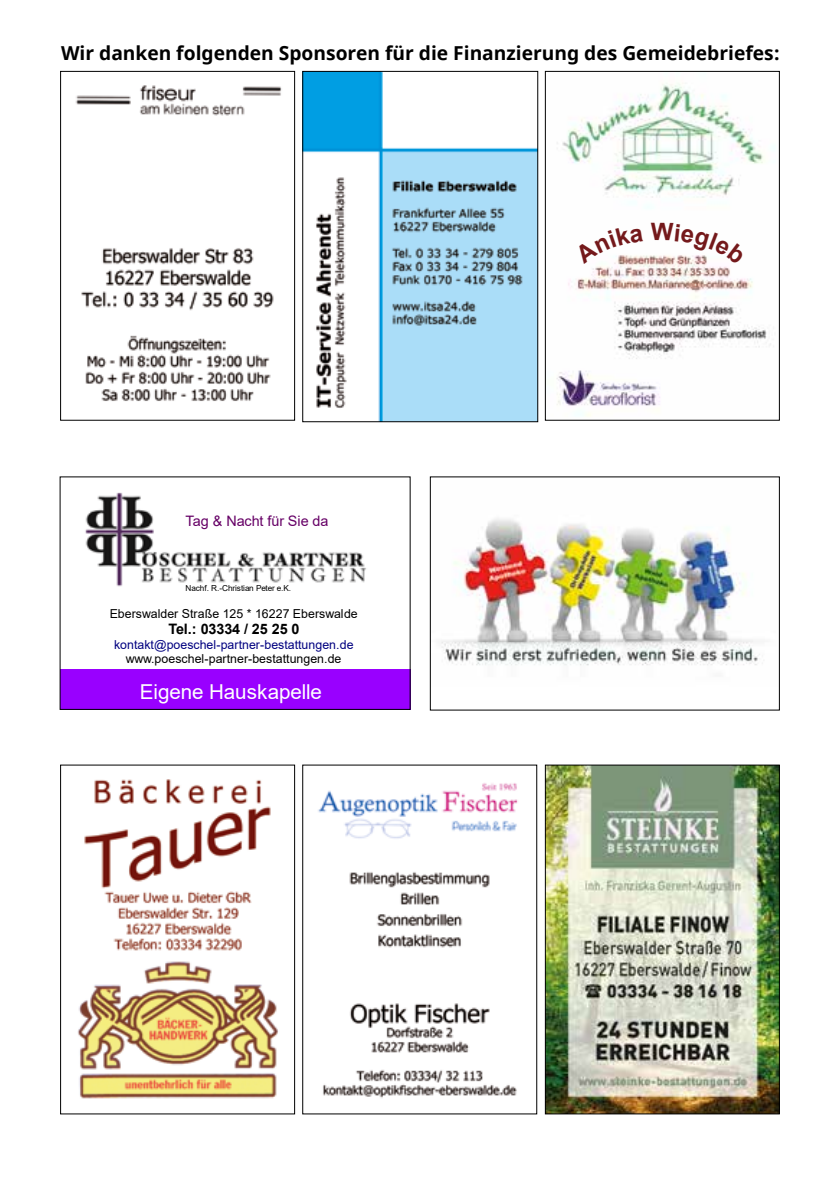
<style>
.page{position:relative;width:840px;height:1191px;background:#fff}
.page>*{position:absolute;margin:0;border:0;box-sizing:border-box;transform-origin:0 0}
.t1{font:700 24px "Arial";color:#74191b}
.t2{font:20.6px "Arial";letter-spacing:-.005em;color:#fff}
.t3{font:700 19.2px "Noto Sans";color:#000}
.t4{font:14.4px "Arial";color:#606}
.t5{font:700 14.4px "Arial";letter-spacing:-.015em;color:#000}
.t6{font:12.4px "Arial";color:#000}
.t7{font:12.4px "Arial";letter-spacing:.005em;color:#000080}
.t8{font:8.2px "Arial";letter-spacing:-.01em;color:#000}
</style>
<div class="page">
<img style="left:546px;top:766px;width:231px;height:346px">
<div style="left:544px;top:764px;width:235px;height:350px;border:1px solid #000"></div>
<img style="left:77px;top:779px;width:201px;height:320px">
<div style="left:60px;top:764px;width:235px;height:350px;border:1px solid #000"></div>
<img style="left:441px;top:518px;width:319px;height:148px">
<img style="left:556px;top:84px;width:218px;height:332px">
<div style="left:544px;top:71px;width:235px;height:350px;border:1px solid #000"></div>
<img style="left:318px;top:783px;width:200px;height:315px">
<div style="left:302px;top:764px;width:235px;height:350px;border:1px solid #000"></div>
<img style="left:75px;top:85px;width:207px;height:316px">
<div style="left:60px;top:71px;width:235px;height:350px;border:1px solid #000"></div>
<img style="left:304px;top:73px;width:232px;height:347px">
<div style="left:302px;top:71px;width:236px;height:351px;border:1px solid #000"></div>
<img style="left:85px;top:492px;width:281px;height:95px">
<div style="left:60px;top:669px;width:350px;height:40px;background:#90f"></div>
<div style="left:60px;top:476px;width:350px;height:234px;border:1px solid #000"></div>
<svg style="left:573px;top:226px;width:70px;height:38px"></svg>
<svg style="left:674px;top:224px;width:72px;height:40px"></svg>
<h3 class="t3" style="left:61px;top:40px;width:720px">Wir danken folgenden Sponsoren für die Finanzierung des Gemeidebriefes:</h3>
<p class="t4" style="left:185px;top:516px;width:144px">Tag &amp; Nacht für Sie da</p>
<p class="t8" style="left:185px;top:585px;width:107px">Nachf. R.-Christian Peter e.K.</p>
<p class="t6" style="left:110px;top:609px;width:249px">Eberswalder Straße 125 * 16227 Eberswalde</p>
<p class="t5" style="left:168px;top:620px;width:132px">Tel.: 03334 / 25 25 0</p>
<p class="t7" style="left:114px;top:639px;width:241px">kontakt@poeschel-partner-bestattungen.de</p>
<p class="t6" style="left:126px;top:654px;width:217px">www.poeschel-partner-bestattungen.de</p>
<h2 class="t2" style="left:140px;top:684px;width:183px">Eigene Hauskapelle</h2>
<h1 class="t1" style="left:650px;top:215px;width:24px">W</h1>
</div>
